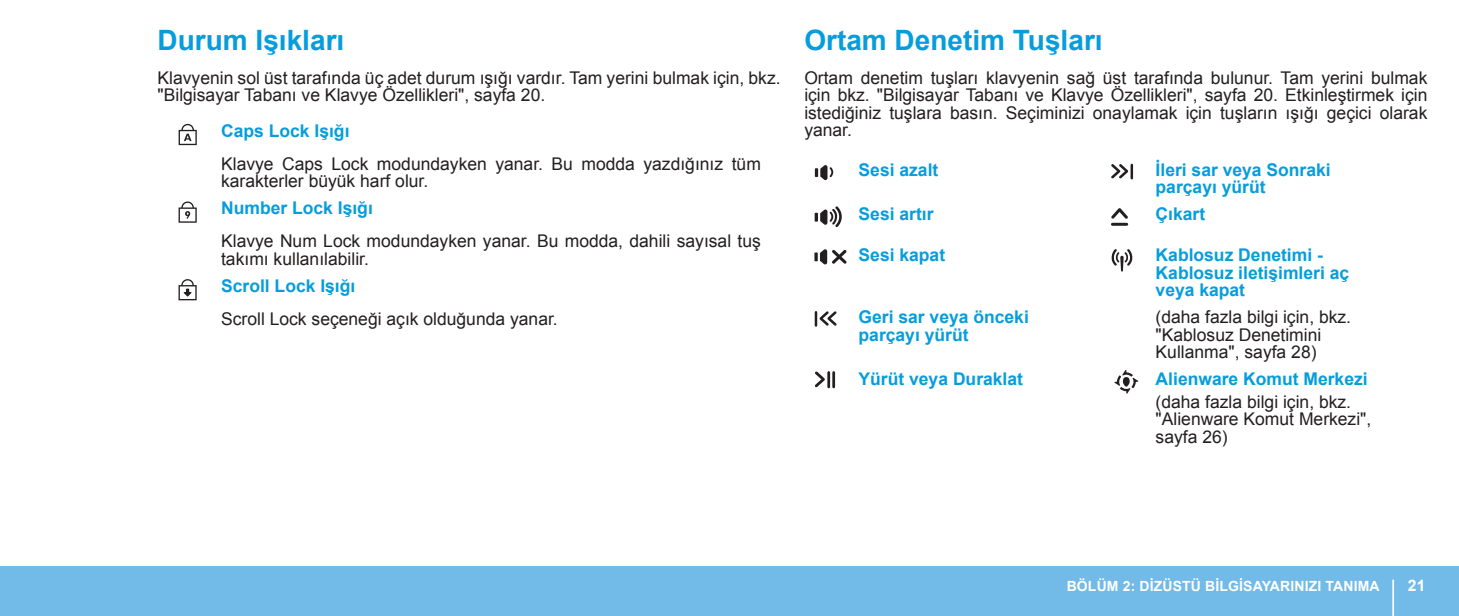
<style>
.page{position:relative;width:1459px;height:616px;background:#fff}
.page>*{position:absolute;margin:0;border:0;box-sizing:border-box;transform-origin:0 0}
.t1{font:700 28px "Arial";color:#069ddc}
.t2{font:17.5px/17.5px "Arial";color:#231f20}
.t3{font:700 17.5px/17.5px "Arial";color:#069ddc}
.t4{font:700 15.75px "Arial";color:#fff}
.t5{font:700 14px "Arial";letter-spacing:.01em;color:#fff}
</style>
<div class="page">
<div style="left:0;top:566px;width:1458px;height:49px;background:#72bbe8"></div>
<hr style="left:1392px;top:579px;width:2px;height:36px;background:#fff">
<svg style="left:179px;top:124px;width:18px;height:21px"></svg>
<svg style="left:178px;top:201px;width:19px;height:21px"></svg>
<svg style="left:178px;top:279px;width:19px;height:21px"></svg>
<svg style="left:815px;top:165px;width:18px;height:15px"></svg>
<svg style="left:1111px;top:164px;width:22px;height:15px"></svg>
<svg style="left:814px;top:206px;width:27px;height:21px"></svg>
<svg style="left:1111px;top:208px;width:17px;height:17px"></svg>
<svg style="left:814px;top:249px;width:32px;height:15px"></svg>
<svg style="left:1111px;top:249px;width:22px;height:22px"></svg>
<svg style="left:814px;top:311px;width:22px;height:15px"></svg>
<svg style="left:815px;top:371px;width:20px;height:17px"></svg>
<svg style="left:1114px;top:370px;width:24px;height:23px"></svg>
<h1 class="t1" style="left:158px;top:22px;width:188px">Durum Işıkları</h1>
<p class="t2" style="left:158px;top:69px;width:624px">Klavyenin sol üst tarafında üç adet durum ışığı vardır. Tam yerini bulmak için, bkz. "Bilgisayar Tabanı ve Klavye Özellikleri", sayfa 20.</p>
<p class="t3" style="left:221px;top:122px;width:130px">Caps Lock Işığı</p>
<p class="t2" style="left:221px;top:155px;width:541px">Klavye Caps Lock modundayken yanar. Bu modda yazdığınız tüm karakterler büyük harf olur.</p>
<p class="t3" style="left:221px;top:200px;width:153px">Number Lock Işığı</p>
<p class="t2" style="left:221px;top:232px;width:541px">Klavye Num Lock modundayken yanar. Bu modda, dahili sayısal tuş takımı kullanılabilir.</p>
<p class="t3" style="left:221px;top:277px;width:136px">Scroll Lock Işığı</p>
<p class="t2" style="left:221px;top:310px;width:338px">Scroll Lock seçeneği açık olduğunda yanar.</p>
<h1 class="t1" style="left:804px;top:22px;width:300px">Ortam Denetim Tuşları</h1>
<p class="t2" style="left:804px;top:69px;width:624px;text-align:justify">Ortam denetim tuşları klavyenin sağ üst tarafında bulunur. Tam yerini bulmak için bkz. "Bilgisayar Tabanı ve Klavye Özellikleri", sayfa 20. Etkinleştirmek için istediğiniz tuşlara basın. Seçiminizi onaylamak için tuşların ışığı geçici olarak yanar.</p>
<p class="t3" style="left:858px;top:161px;width:81px">Sesi azalt</p>
<p class="t3" style="left:1155px;top:161px;width:177px">İleri sar veya Sonraki parçayı yürüt</p>
<p class="t3" style="left:858px;top:205px;width:76px">Sesi artır</p>
<p class="t3" style="left:1155px;top:205px;width:51px">Çıkart</p>
<p class="t3" style="left:858px;top:246px;width:88px">Sesi kapat</p>
<p class="t3" style="left:1155px;top:246px;width:195px">Kablosuz Denetimi -<br>Kablosuz iletişimleri aç veya kapat</p>
<p class="t3" style="left:858px;top:308px;width:172px">Geri sar veya önceki parçayı yürüt</p>
<p class="t2" style="left:1155px;top:308px;width:197px">(daha fazla bilgi için, bkz. "Kablosuz Denetimini<br>Kullanma", sayfa 28)</p>
<p class="t3" style="left:858px;top:370px;width:166px">Yürüt veya Duraklat</p>
<p class="t3" style="left:1155px;top:370px;width:213px">Alienware Komut Merkezi</p>
<p class="t2" style="left:1155px;top:392px;width:217px">(daha fazla bilgi için, bkz. "Alienware Komut Merkezi", sayfa 26)</p>
<p class="t5" style="left:1066px;top:576px;width:314px">BÖLÜM 2: DİZÜSTÜ BİLGİSAYARINIZI TANIMA</p>
<p class="t4" style="left:1407px;top:574px;width:19px">21</p>
</div>
